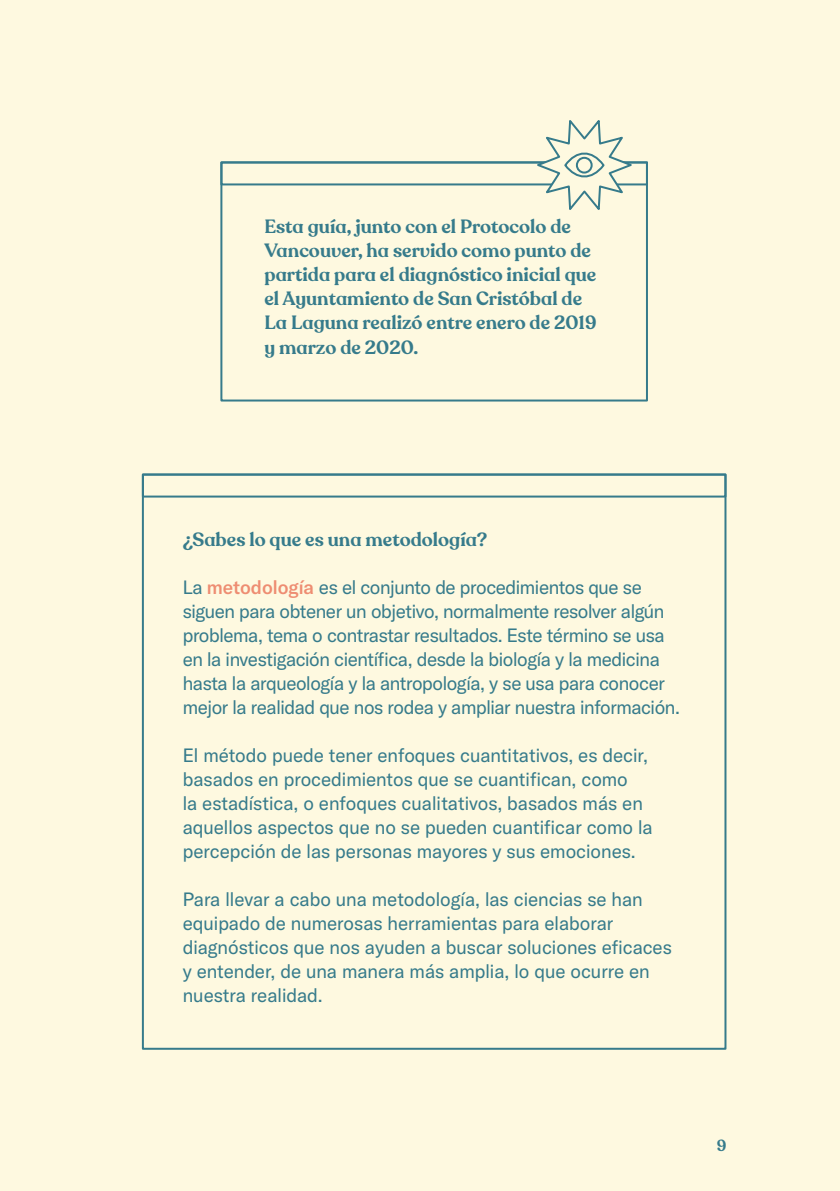
<style>
.page{position:relative;width:840px;height:1191px;background:#fff}
.page>*{position:absolute;margin:0;border:0;box-sizing:border-box;transform-origin:0 0}
.t1{font:19px/24px "GT America LCG";color:#367b8b}
.t2{font:19px/24px "GT America LCG";letter-spacing:-.02em;color:#367b8b}
.t3{font:600 19px/24px "Recoleta Alt";color:#367b8b}
.t4{font:600 16px "Recoleta Alt";color:#367b8b}
.s1{font-weight:500;color:#ee8d72}
</style>
<div class="page">
<div style="left:0;top:0;width:839px;height:1191px;background:#fef9e0"></div>
<div style="left:220px;top:161px;width:427px;height:240px;border:2px solid #367b8b"></div>
<div style="left:220px;top:161px;width:427px;height:24px;border:2px solid #367b8b"></div>
<div style="left:142px;top:473px;width:584px;height:24px;border:2px solid #367b8b"></div>
<svg style="left:532px;top:120px;width:101px;height:90px"></svg>
<div style="left:576px;top:158px;width:15px;height:14px;background:#fef9e0;border-radius:50%"></div>
<div style="left:575px;top:157px;width:17px;height:16px;border:2px solid #367b8b;border-radius:50%"></div>
<p class="t3" style="left:264px;top:215px;width:333px">Esta guía, junto con el Protocolo de Vancouver, ha servido como punto de partida para el diagnóstico inicial que el Ayuntamiento de San Cristóbal de La Laguna realizó entre enero de 2019 y marzo de 2020.</p>
<p class="t3" style="left:183px;top:527px;width:306px">¿Sabes lo que es una metodología?</p>
<p class="t2" style="left:183px;top:573px;width:498px">La <span class="s1">metodología</span> es el conjunto de procedimientos que se siguen para obtener un objetivo, normalmente resolver algún problema, tema o contrastar resultados. Este término se usa en la investigación científica, desde la biología y la medicina hasta la arqueología y la antropología, y se usa para conocer mejor la realidad que nos rodea y ampliar nuestra información.</p>
<p class="t1" style="left:183px;top:741px;width:471px">El método puede tener enfoques cuantitativos, es decir, basados en procedimientos que se cuantifican, como<br>la estadística, o enfoques cualitativos, basados más en aquellos aspectos que no se pueden cuantificar como la percepción de las personas mayores y sus emociones.</p>
<p class="t1" style="left:183px;top:885px;width:490px">Para llevar a cabo una metodología, las ciencias se han equipado de numerosas herramientas para elaborar diagnósticos que nos ayuden a buscar soluciones eficaces y entender, de una manera más amplia, lo que ocurre en nuestra realidad.</p>
<p class="t4" style="left:716px;top:1135px;width:11px">9</p>
</div>
